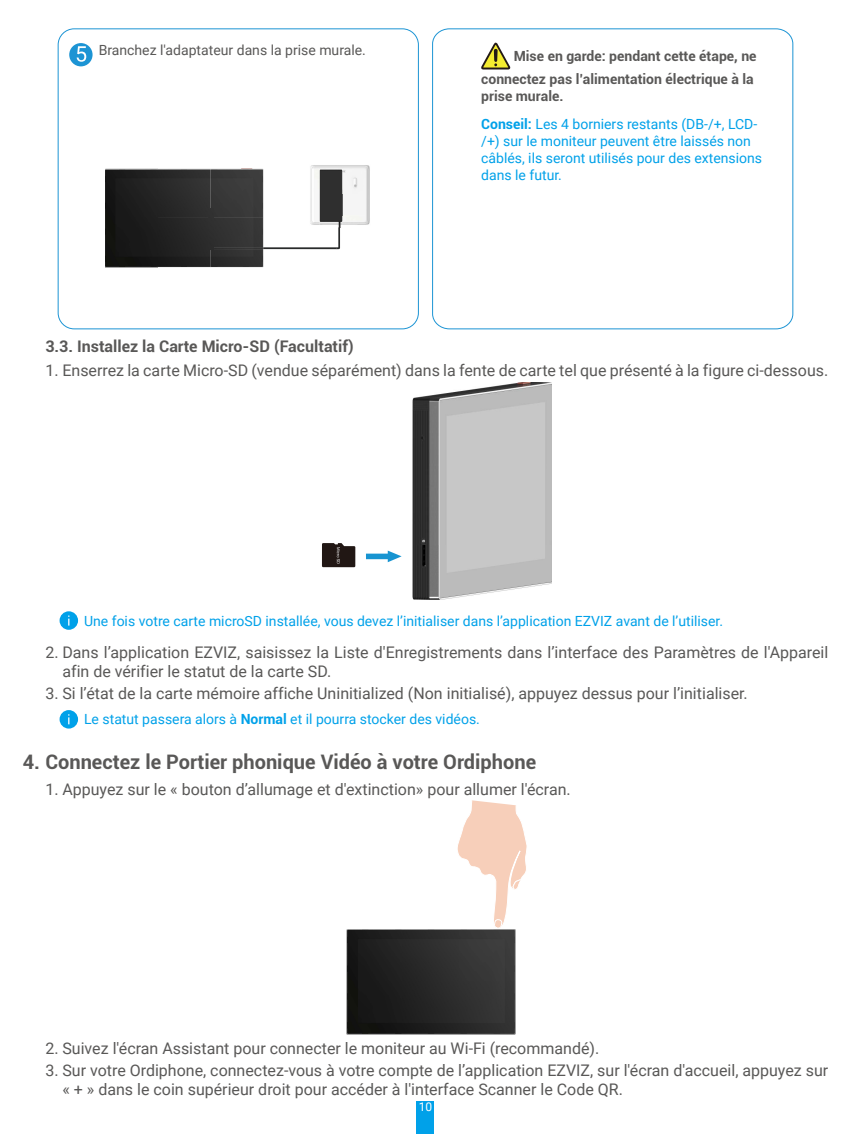
<style>
.page{position:relative;width:851px;height:1134px;background:#fff}
.page>*{position:absolute;margin:0;border:0;box-sizing:border-box;transform-origin:0 0}
.t1{font:700 20px "Roboto";color:#595857}
.t2{font:16px/19.2px "Roboto";color:#595857}
.t3{font:700 16px "Roboto";color:#595857}
.t4{font:14px/16.8px "Roboto";color:#00a1e9}
.t5{font:700 14px/23.2px "Roboto";color:#595857;text-align:right}
.t6{font:14px "Roboto";color:#595857}
.t7{font:12px "Roboto";color:#fff}
.s1{font-weight:700;color:#595857}
.s2{font-weight:700}
</style>
<div class="page">
<div style="left:417px;top:1101px;width:17px;height:33px;background:#00a1e9"></div>
<div style="left:58px;top:29px;width:360px;height:300px;border:1px solid #1c94d4;border-radius:16px"></div>
<div style="left:69px;top:43px;width:23px;height:23px;background:#1c94d4;border-radius:50%"></div>
<svg style="left:77px;top:46px;width:9px;height:16px"></svg>
<img style="left:310px;top:165px;width:60px;height:60px">
<div style="left:340px;top:194px;width:25px;height:21px;background:#f5f5f5"></div>
<hr style="left:213px;top:247px;width:124px;height:2px;background:#292b2b">
<img style="left:319px;top:169px;width:23px;height:59px">
<img style="left:340px;top:194px;width:2px;height:21px">
<img style="left:105px;top:169px;width:158px;height:98px">
<img style="left:209px;top:209px;width:4px;height:40px">
<img style="left:213px;top:247px;width:50px;height:2px">
<svg style="left:336px;top:228px;width:4px;height:21px"></svg>
<div style="left:432px;top:29px;width:361px;height:300px;border:1px solid #1c94d4;border-radius:16px"></div>
<svg style="left:481px;top:43px;width:29px;height:26px"></svg>
<img style="left:413px;top:382px;width:138px;height:218px">
<svg style="left:322px;top:543px;width:33px;height:24px"></svg>
<svg style="left:366px;top:551px;width:35px;height:11px"></svg>
<svg style="left:60px;top:611px;width:18px;height:19px"></svg>
<div style="left:60px;top:710px;width:18px;height:18px;background:#00a1e9;border-radius:50%"></div>
<img style="left:346px;top:929px;width:169px;height:105px">
<svg style="left:457px;top:800px;width:70px;height:128px"></svg>
<p class="t6" style="left:99px;top:40px;width:269px">Branchez l'adaptateur dans la prise murale.</p>
<p class="t5" style="left:481px;top:44px;width:277px">Mise en garde: pendant cette étape, ne connectez pas l’alimentation électrique à la</p>
<p class="t4" style="left:481px;top:81px;width:277px;line-height:28.2px"><span class="s1">prise murale.<br></span><span class="s2">Conseil:</span> Les 4 borniers restants (DB-/+, LCD-</p>
<p class="t4" style="left:481px;top:132px;width:282px">/+) sur le moniteur peuvent être laissés non câblés, ils seront utilisés pour des extensions dans le futur.</p>
<p class="t3" style="left:45px;top:335px;width:310px">3.3. Installez la Carte Micro-SD (Facultatif)</p>
<p class="t2" style="left:45px;top:360px;width:784px">1. Enserrez la carte Micro-SD (vendue séparément) dans la fente de carte tel que présenté à la figure ci-dessous.</p>
<p class="t4" style="left:84px;top:612px;width:640px">Une fois votre carte microSD installée, vous devez l’initialiser dans l’application EZVIZ avant de l’utiliser.</p>
<p class="t2" style="left:62px;top:642px;width:767px;text-indent:-17px">2. Dans l’application EZVIZ, saisissez la Liste d'Enregistrements dans l’interface des Paramètres de l'Appareil afin de vérifier le statut de la carte SD.</p>
<p class="t2" style="left:45px;top:683px;width:703px">3. Si l’état de la carte mémoire affiche Uninitialized (Non initialisé), appuyez dessus pour l’initialiser.</p>
<p class="t4" style="left:84px;top:710px;width:397px">Le statut passera alors à <span class="s2">Normal</span> et il pourra stocker des vidéos.</p>
<p class="t1" style="left:23px;top:747px;width:515px">4. Connectez le Portier phonique Vidéo à votre Ordiphone</p>
<p class="t2" style="left:45px;top:779px;width:527px">1. Appuyez sur le « bouton d’allumage et d'extinction» pour allumer l'écran.</p>
<p class="t2" style="left:45px;top:1038px;width:555px">2. Suivez l'écran Assistant pour connecter le moniteur au Wi-Fi (recommandé).</p>
<p class="t2" style="left:62px;top:1060px;width:767px;text-indent:-17px">3. Sur votre Ordiphone, connectez-vous à votre compte de l’application EZVIZ, sur l'écran d'accueil, appuyez sur « + » dans le coin supérieur droit pour accéder à l'interface Scanner le Code QR.</p>
<p class="t7" style="left:418px;top:1099px;width:15px">10</p>
</div>
